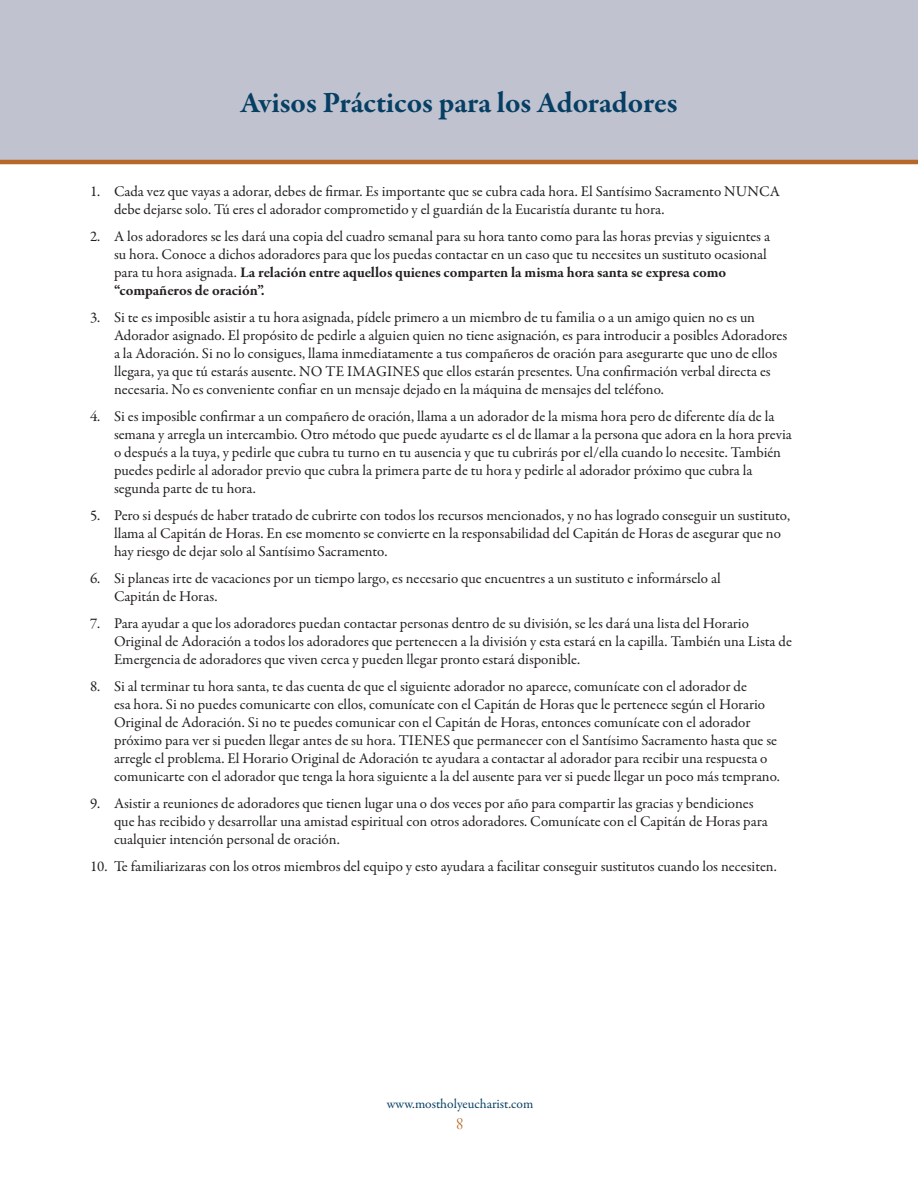
<style>
.page{position:relative;width:918px;height:1188px;background:#fff}
.page>*{position:absolute;margin:0;border:0;box-sizing:border-box;transform-origin:0 0}
.t1{font:700 30px "Garamond Premr Pro";color:#063f63}
.t2{font:18px "Garamond Premr Pro Lt Disp";color:#b66828}
.t3{font:15px/18px "Garamond Premr Pro";color:#231f20}
.t4{font:13.5px "Garamond Premr Pro";color:#063f63}
.s1{font-weight:700}
</style>
<div class="page">
<div style="left:0;top:0;width:918px;height:164px;background:#c0c2cf"></div>
<h1 class="t1" style="left:241px;top:84px;width:438px">Avisos Prácticos para los Adoradores</h1>
<p class="t3" style="left:114px;top:182px;width:668px;text-indent:-24px">1. Cada vez que vayas a adorar, debes de firmar. Es importante que se cubra cada hora. El Santísimo Sacramento NUNCA debe dejarse solo. Tú eres el adorador comprometido y el guardián de la Eucaristía durante tu hora.</p>
<p class="t3" style="left:114px;top:227px;width:658px;text-indent:-24px">2. A los adoradores se les dará una copia del cuadro semanal para su hora tanto como para las horas previas y siguientes a su hora. Conoce a dichos adoradores para que los puedas contactar en un caso que tu necesites un sustituto ocasional para tu hora asignada. <span class="s1">La relación entre aquellos quienes comparten la misma hora santa se expresa como “compañeros de oración”.</span></p>
<p class="t3" style="left:114px;top:308px;width:675px;text-indent:-24px">3. Si te es imposible asistir a tu hora asignada, pídele primero a un miembro de tu familia o a un amigo quien no es un Adorador asignado. El propósito de pedirle a alguien quien no tiene asignación, es para introducir a posibles Adoradores a la Adoración. Si no lo consigues, llama inmediatamente a tus compañeros de oración para asegurarte que uno de ellos llegara, ya que tú estarás ausente. NO TE IMAGINES que ellos estarán presentes. Una confirmación verbal directa es necesaria. No es conveniente confiar en un mensaje dejado en la máquina de mensajes del teléfono.</p>
<p class="t3" style="left:114px;top:407px;width:679px;text-indent:-24px">4. Si es imposible confirmar a un compañero de oración, llama a un adorador de la misma hora pero de diferente día de la semana y arregla un intercambio. Otro método que puede ayudarte es el de llamar a la persona que adora en la hora previa o después a la tuya, y pedirle que cubra tu turno en tu ausencia y que tu cubrirás por el/ella cuando lo necesite. También puedes pedirle al adorador previo que cubra la primera parte de tu hora y pedirle al adorador próximo que cubra la segunda parte de tu hora.</p>
<p class="t3" style="left:114px;top:506px;width:678px;text-indent:-24px">5. Pero si después de haber tratado de cubrirte con todos los recursos mencionados, y no has logrado conseguir un sustituto, llama al Capitán de Horas. En ese momento se convierte en la responsabilidad del Capitán de Horas de asegurar que no hay riesgo de dejar solo al Santísimo Sacramento.</p>
<p class="t3" style="left:114px;top:569px;width:608px;text-indent:-24px">6. Si planeas irte de vacaciones por un tiempo largo, es necesario que encuentres a un sustituto e informárselo al<br>Capitán de Horas.</p>
<p class="t3" style="left:114px;top:614px;width:679px;text-indent:-24px">7. Para ayudar a que los adoradores puedan contactar personas dentro de su división, se les dará una lista del Horario<br>Original de Adoración a todos los adoradores que pertenecen a la división y esta estará en la capilla. También una Lista de<br>Emergencia de adoradores que viven cerca y pueden llegar pronto estará disponible.</p>
<p class="t3" style="left:114px;top:677px;width:668px;text-indent:-24px">8. Si al terminar tu hora santa, te das cuenta de que el siguiente adorador no aparece, comunícate con el adorador de<br>esa hora. Si no puedes comunicarte con ellos, comunícate con el Capitán de Horas que le pertenece según el Horario Original de Adoración. Si no te puedes comunicar con el Capitán de Horas, entonces comunícate con el adorador próximo para ver si pueden llegar antes de su hora. TIENES que permanecer con el Santísimo Sacramento hasta que se arregle el problema. El Horario Original de Adoración te ayudara a contactar al adorador para recibir una respuesta o comunicarte con el adorador que tenga la hora siguiente a la del ausente para ver si puede llegar un poco más temprano.</p>
<p class="t3" style="left:114px;top:794px;width:655px;text-indent:-24px">9. Asistir a reuniones de adoradores que tienen lugar una o dos veces por año para compartir las gracias y bendiciones que has recibido y desarrollar una amistad espiritual con otros adoradores. Comunícate con el Capitán de Horas para cualquier intención personal de oración.</p>
<p class="t3" style="left:90px;top:857px;width:688px">10. Te familiarizaras con los otros miembros del equipo y esto ayudara a facilitar conseguir sustitutos cuando los necesiten.</p>
<p class="t4" style="left:387px;top:1095px;width:148px">www.mostholyeucharist.com</p>
<p class="t2" style="left:456px;top:1114px;width:9px">8</p>
</div>
